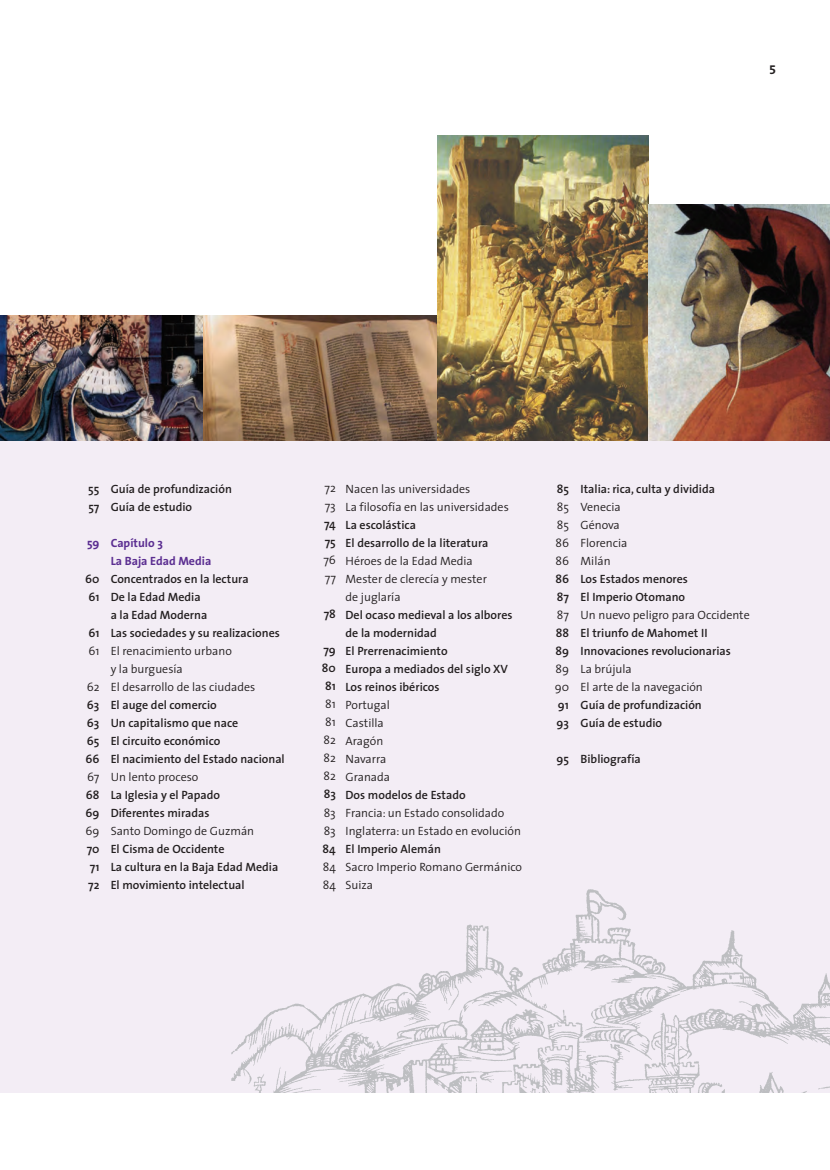
<style>
.page{position:relative;width:830px;height:1170px;background:#fff}
.page>*{position:absolute;margin:0;border:0;box-sizing:border-box;transform-origin:0 0}
.t1{font:12.75px "The Sans Bold Expert";color:#231f20}
.t2{font:600 12px/18px "The Sans";color:#231f20}
.t3{font:300 12px/18px "The Sans";color:#231f20}
.t4{font:700 12px/18px "The Sans";color:#5b2e91}
</style>
<div class="page">
<img style="left:202px;top:315px;width:235px;height:126px">
<img style="left:437px;top:136px;width:211px;height:305px">
<img style="left:0;top:315px;width:202px;height:126px">
<img style="left:648px;top:204px;width:181px;height:237px">
<div style="left:0;top:441px;width:829px;height:651px;background:#f3edf5"></div>
<img style="left:231px;top:889px;width:598px;height:203px">
<p class="t1" style="left:768px;top:65px;width:9px">5</p>
<p class="t2" style="left:88px;top:481px;width:13px">55<br>57</p>
<p class="t4" style="left:87px;top:535px;width:14px">59</p>
<p class="t2" style="left:85px;top:571px;width:16px">60<br>61</p>
<p class="t2" style="left:88px;top:625px;width:13px">61</p>
<p class="t3" style="left:88px;top:643px;width:13px">61</p>
<p class="t3" style="left:87px;top:679px;width:14px">62</p>
<p class="t2" style="left:85px;top:697px;width:15px;text-align:justify">63<br>63<br>65<br>66</p>
<p class="t3" style="left:87px;top:769px;width:14px">67</p>
<p class="t2" style="left:85px;top:787px;width:15px">68<br>69</p>
<p class="t3" style="left:85px;top:823px;width:15px">69</p>
<p class="t2" style="left:87px;top:841px;width:14px;text-align:justify">70<br>71<br>72</p>
<p class="t2" style="left:111px;top:481px;width:123px">Guía de profundización<br>Guía de estudio</p>
<p class="t4" style="left:111px;top:535px;width:102px">Capítulo 3<br>La Baja Edad Media</p>
<p class="t2" style="left:111px;top:571px;width:171px">Concentrados en la lectura<br>De la Edad Media<br>a la Edad Moderna<br>Las sociedades y su realizaciones</p>
<p class="t3" style="left:111px;top:643px;width:146px">El renacimiento urbano<br>y la burguesía<br>El desarrollo de las ciudades</p>
<p class="t2" style="left:111px;top:697px;width:175px">El auge del comercio<br>Un capitalismo que nace<br>El circuito económico<br>El nacimiento del Estado nacional</p>
<p class="t3" style="left:111px;top:769px;width:89px">Un lento proceso</p>
<p class="t2" style="left:111px;top:787px;width:111px">La Iglesia y el Papado<br>Diferentes miradas</p>
<p class="t3" style="left:111px;top:823px;width:145px">Santo Domingo de Guzmán</p>
<p class="t2" style="left:111px;top:841px;width:169px">El Cisma de Occidente<br>La cultura en la Baja Edad Media<br>El movimiento intelectual</p>
<p class="t3" style="left:324px;top:480px;width:13px">72<br>73</p>
<p class="t2" style="left:324px;top:516px;width:13px">74<br>75</p>
<p class="t3" style="left:323px;top:552px;width:14px">76<br>77</p>
<p class="t2" style="left:323px;top:606px;width:14px">78</p>
<p class="t2" style="left:322px;top:642px;width:15px;text-align:justify">79<br>80<br>81</p>
<p class="t3" style="left:323px;top:696px;width:14px;text-align:justify">81<br>81<br>82<br>82<br>82</p>
<p class="t2" style="left:323px;top:786px;width:14px">83</p>
<p class="t3" style="left:323px;top:804px;width:14px">83<br>83</p>
<p class="t2" style="left:322px;top:840px;width:15px">84</p>
<p class="t3" style="left:322px;top:858px;width:15px">84<br>84</p>
<p class="t3" style="left:345px;top:481px;width:165px">Nacen las universidades<br>La filosofía en las universidades</p>
<p class="t2" style="left:345px;top:517px;width:144px">La escolástica<br>El desarrollo de la literatura</p>
<p class="t3" style="left:345px;top:553px;width:143px">Héroes de la Edad Media<br>Mester de clerecía y mester de juglaría</p>
<p class="t2" style="left:345px;top:607px;width:168px">Del ocaso medieval a los albores de la modernidad<br>El Prerrenacimiento<br>Europa a mediados del siglo XV<br>Los reinos ibéricos</p>
<p class="t3" style="left:345px;top:697px;width:46px">Portugal<br>Castilla<br>Aragón<br>Navarra<br>Granada</p>
<p class="t2" style="left:345px;top:787px;width:122px">Dos modelos de Estado</p>
<p class="t3" style="left:345px;top:805px;width:177px">Francia: un Estado consolidado<br>Inglaterra: un Estado en evolución</p>
<p class="t2" style="left:345px;top:841px;width:97px">El Imperio Alemán</p>
<p class="t3" style="left:345px;top:859px;width:178px">Sacro Imperio Romano Germánico<br>Suiza</p>
<p class="t2" style="left:556px;top:481px;width:14px">85</p>
<p class="t3" style="left:555px;top:499px;width:15px;text-align:justify">85<br>85<br>86<br>86</p>
<p class="t2" style="left:555px;top:571px;width:15px">86<br>87</p>
<p class="t3" style="left:556px;top:607px;width:14px">87</p>
<p class="t2" style="left:555px;top:625px;width:15px">88<br>89</p>
<p class="t3" style="left:554px;top:661px;width:16px">89<br>90</p>
<p class="t2" style="left:556px;top:697px;width:14px">91<br>93</p>
<p class="t2" style="left:556px;top:751px;width:14px">95</p>
<p class="t2" style="left:580px;top:481px;width:136px">Italia: rica, culta y dividida</p>
<p class="t3" style="left:580px;top:499px;width:48px">Venecia<br>Génova<br>Florencia<br>Milán</p>
<p class="t2" style="left:580px;top:571px;width:109px">Los Estados menores<br>El Imperio Otomano</p>
<p class="t3" style="left:580px;top:607px;width:171px">Un nuevo peligro para Occidente</p>
<p class="t2" style="left:580px;top:625px;width:152px">El triunfo de Mahomet II<br>Innovaciones revolucionarias</p>
<p class="t3" style="left:580px;top:661px;width:124px">La brújula<br>El arte de la navegación</p>
<p class="t2" style="left:580px;top:697px;width:123px">Guía de profundización<br>Guía de estudio</p>
<p class="t2" style="left:580px;top:751px;width:62px">Bibliografía</p>
</div>
